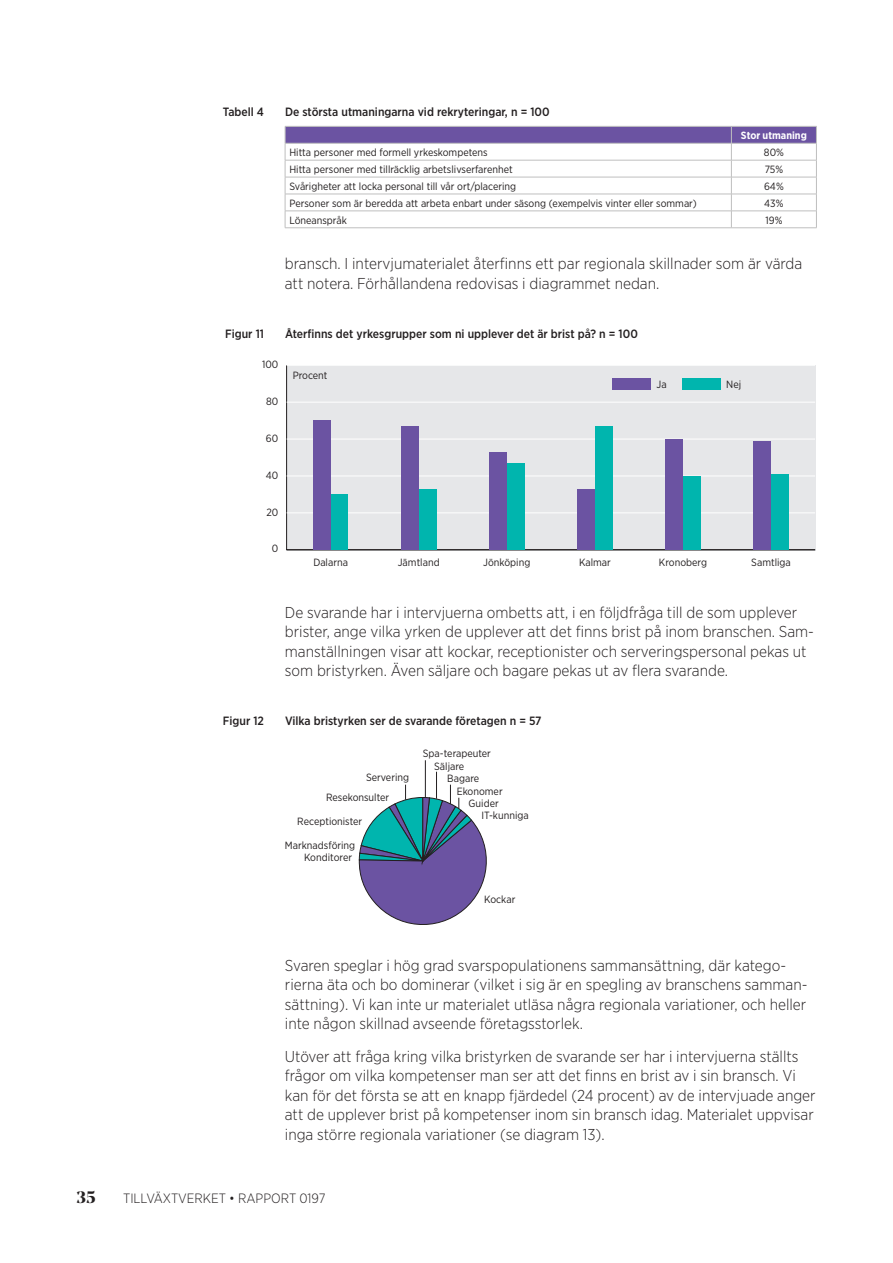
<style>
.page{position:relative;width:893px;height:1263px;background:#fff}
.page>*{position:absolute;margin:0;border:0;box-sizing:border-box;transform-origin:0 0}
.t1{font:700 16.5px "Noe Display";color:#231f20}
.Brödtext{font:300 15.75px/19.5px "Gotham Narrow";color:#231f20}
.t2{font:300 13.5px "Gotham Narrow";color:#231f20}
.Bildtext{font:500 12px "Gotham Narrow";color:#231f20}
.a_Tabelltext{font:10.5px "Gotham Narrow";color:#231f20}
.a_Tabellfet_neg{font:700 10.5px "Gotham Narrow";color:#fff}
</style>
<div class="page">
<hr style="left:285px;top:228px;width:446px;height:1px;background:#bfbfbf">
<hr style="left:731px;top:228px;width:86px;height:1px;background:#bfbfbf">
<svg style="left:285px;top:126px;width:532px;height:102px"></svg>
<hr style="left:285px;top:143px;width:446px;height:1px;background:#bfbfbf">
<hr style="left:731px;top:143px;width:86px;height:1px;background:#bfbfbf">
<div style="left:286px;top:365px;width:530px;height:186px;background:#e6e7e9"></div>
<hr style="left:286px;top:365px;width:1px;height:185px;background:#231f20">
<hr style="left:287px;top:549px;width:528px;height:1px;background:#231f20">
<hr style="left:287px;top:512px;width:528px;height:1px;background:#fff">
<hr style="left:287px;top:476px;width:528px;height:1px;background:#fff">
<hr style="left:287px;top:439px;width:528px;height:1px;background:#fff">
<hr style="left:287px;top:402px;width:528px;height:1px;background:#fff">
<hr style="left:287px;top:365px;width:528px;height:1px;background:#fff">
<div style="left:331px;top:494px;width:17px;height:56px;background:#00b5ae"></div>
<div style="left:419px;top:489px;width:17px;height:61px;background:#00b5ae"></div>
<div style="left:507px;top:463px;width:17px;height:87px;background:#00b5ae"></div>
<div style="left:595px;top:426px;width:17px;height:124px;background:#00b5ae"></div>
<div style="left:683px;top:476px;width:18px;height:74px;background:#00b5ae"></div>
<div style="left:771px;top:474px;width:18px;height:76px;background:#00b5ae"></div>
<div style="left:313px;top:421px;width:18px;height:129px;background:#6b53a2"></div>
<div style="left:401px;top:426px;width:18px;height:124px;background:#6b53a2"></div>
<div style="left:489px;top:452px;width:18px;height:98px;background:#6b53a2"></div>
<div style="left:577px;top:489px;width:18px;height:61px;background:#6b53a2"></div>
<div style="left:665px;top:439px;width:18px;height:111px;background:#6b53a2"></div>
<div style="left:753px;top:441px;width:18px;height:109px;background:#6b53a2"></div>
<div style="left:682px;top:378px;width:39px;height:11px;background:#00b5ae"></div>
<div style="left:612px;top:378px;width:39px;height:11px;background:#6b53a2"></div>
<hr style="left:425px;top:760px;width:1px;height:37px;background:#231f20">
<svg style="left:359px;top:772px;width:128px;height:153px"></svg>
<p class="Bildtext" style="left:223px;top:104px;width:43px">Tabell 4</p>
<p class="Bildtext" style="left:285px;top:104px;width:266px">De största utmaningarna vid rekryteringar, n = 100</p>
<p class="a_Tabellfet_neg" style="left:741px;top:129px;width:67px">Stor utmaning</p>
<p class="a_Tabelltext" style="left:289px;top:146px;width:200px">Hitta personer med formell yrkeskompetens</p>
<p class="a_Tabelltext" style="left:764px;top:146px;width:21px">80%</p>
<p class="a_Tabelltext" style="left:289px;top:163px;width:225px">Hitta personer med tillräcklig arbetslivserfarenhet</p>
<p class="a_Tabelltext" style="left:765px;top:163px;width:20px">75%</p>
<p class="a_Tabelltext" style="left:289px;top:179px;width:228px">Svårigheter att locka personal till vår ort/placering</p>
<p class="a_Tabelltext" style="left:764px;top:179px;width:21px">64%</p>
<p class="a_Tabelltext" style="left:289px;top:196px;width:409px">Personer som är beredda att arbeta enbart under säsong (exempelvis vinter eller sommar)</p>
<p class="a_Tabelltext" style="left:764px;top:196px;width:21px">43%</p>
<p class="a_Tabelltext" style="left:289px;top:213px;width:59px">Löneanspråk</p>
<p class="a_Tabelltext" style="left:765px;top:213px;width:18px">19%</p>
<p class="Brödtext" style="left:285px;top:253px;width:519px">bransch. I intervjumaterialet återfinns ett par regionala skillnader som är värda att notera. Förhållandena redovisas i diagrammet nedan.</p>
<p class="Bildtext" style="left:225px;top:326px;width:40px">Figur 11</p>
<p class="Bildtext" style="left:285px;top:326px;width:354px">Återfinns det yrkesgrupper som ni upplever det är brist på? n = 100</p>
<p class="a_Tabelltext" style="left:262px;top:358px;width:18px">100</p>
<p class="a_Tabelltext" style="left:266px;top:395px;width:14px">80</p>
<p class="a_Tabelltext" style="left:266px;top:431px;width:14px">60</p>
<p class="a_Tabelltext" style="left:266px;top:468px;width:14px">40</p>
<p class="a_Tabelltext" style="left:266px;top:505px;width:13px">20</p>
<p class="a_Tabelltext" style="left:272px;top:542px;width:8px">0</p>
<p class="a_Tabelltext" style="left:293px;top:369px;width:36px">Procent</p>
<p class="a_Tabelltext" style="left:656px;top:378px;width:12px">Ja</p>
<p class="a_Tabelltext" style="left:726px;top:378px;width:16px">Nej</p>
<p class="a_Tabelltext" style="left:313px;top:555px;width:36px">Dalarna</p>
<p class="a_Tabelltext" style="left:398px;top:555px;width:43px">Jämtland</p>
<p class="a_Tabelltext" style="left:483px;top:555px;width:49px">Jönköping</p>
<p class="a_Tabelltext" style="left:579px;top:555px;width:33px">Kalmar</p>
<p class="a_Tabelltext" style="left:659px;top:555px;width:50px">Kronoberg</p>
<p class="a_Tabelltext" style="left:751px;top:555px;width:41px">Samtliga</p>
<p class="Brödtext" style="left:285px;top:602px;width:531px">De svarande har i intervjuerna ombetts att, i en följdfråga till de som upplever brister, ange vilka yrken de upplever att det finns brist på inom branschen. Sam&shy;manställningen visar att kockar, receptionister och serveringspersonal pekas ut som bristyrken. Även säljare och bagare pekas ut av flera svarande.</p>
<p class="Bildtext" style="left:223px;top:713px;width:43px">Figur 12</p>
<p class="Bildtext" style="left:285px;top:713px;width:258px">Vilka bristyrken ser de svarande företagen n = 57</p>
<p class="a_Tabelltext" style="left:366px;top:771px;width:45px">Servering</p>
<p class="a_Tabelltext" style="left:326px;top:791px;width:65px">Resekonsulter</p>
<p class="a_Tabelltext" style="left:297px;top:815px;width:66px">Receptionister</p>
<p class="a_Tabelltext" style="left:285px;top:839px;width:72px">Marknadsföring</p>
<p class="a_Tabelltext" style="left:304px;top:851px;width:49px">Konditorer</p>
<p class="a_Tabelltext" style="left:423px;top:747px;width:70px">Spa-terapeuter</p>
<p class="a_Tabelltext" style="left:434px;top:759px;width:32px">Säljare</p>
<p class="a_Tabelltext" style="left:447px;top:772px;width:33px">Bagare</p>
<p class="a_Tabelltext" style="left:457px;top:784px;width:47px">Ekonomer</p>
<p class="a_Tabelltext" style="left:469px;top:797px;width:32px">Guider</p>
<p class="a_Tabelltext" style="left:481px;top:809px;width:49px">IT-kunniga</p>
<p class="a_Tabelltext" style="left:484px;top:893px;width:33px">Kockar</p>
<p class="Brödtext" style="left:285px;top:955px;width:524px">Svaren speglar i hög grad svarspopulationens sammansättning, där katego&shy;rierna äta och bo dominerar (vilket i sig är en spegling av branschens samman&shy;sättning). Vi kan inte ur materialet utläsa några regionala variationer, och heller inte någon skillnad avseende företagsstorlek.</p>
<p class="Brödtext" style="left:285px;top:1046px;width:532px">Utöver att fråga kring vilka bristyrken de svarande ser har i intervjuerna ställts frågor om vilka kompetenser man ser att det finns en brist av i sin bransch. Vi kan för det första se att en knapp fjärdedel (24 procent) av de intervjuade anger att de upplever brist på kompetenser inom sin bransch idag. Materialet uppvisar inga större regionala variationer (se diagram 13).</p>
<p class="t1" style="left:77px;top:1187px;width:20px">35</p>
<p class="t2" style="left:123px;top:1190px;width:204px">TILLVÄXTVERKET • RAPPORT 0197</p>
</div>
